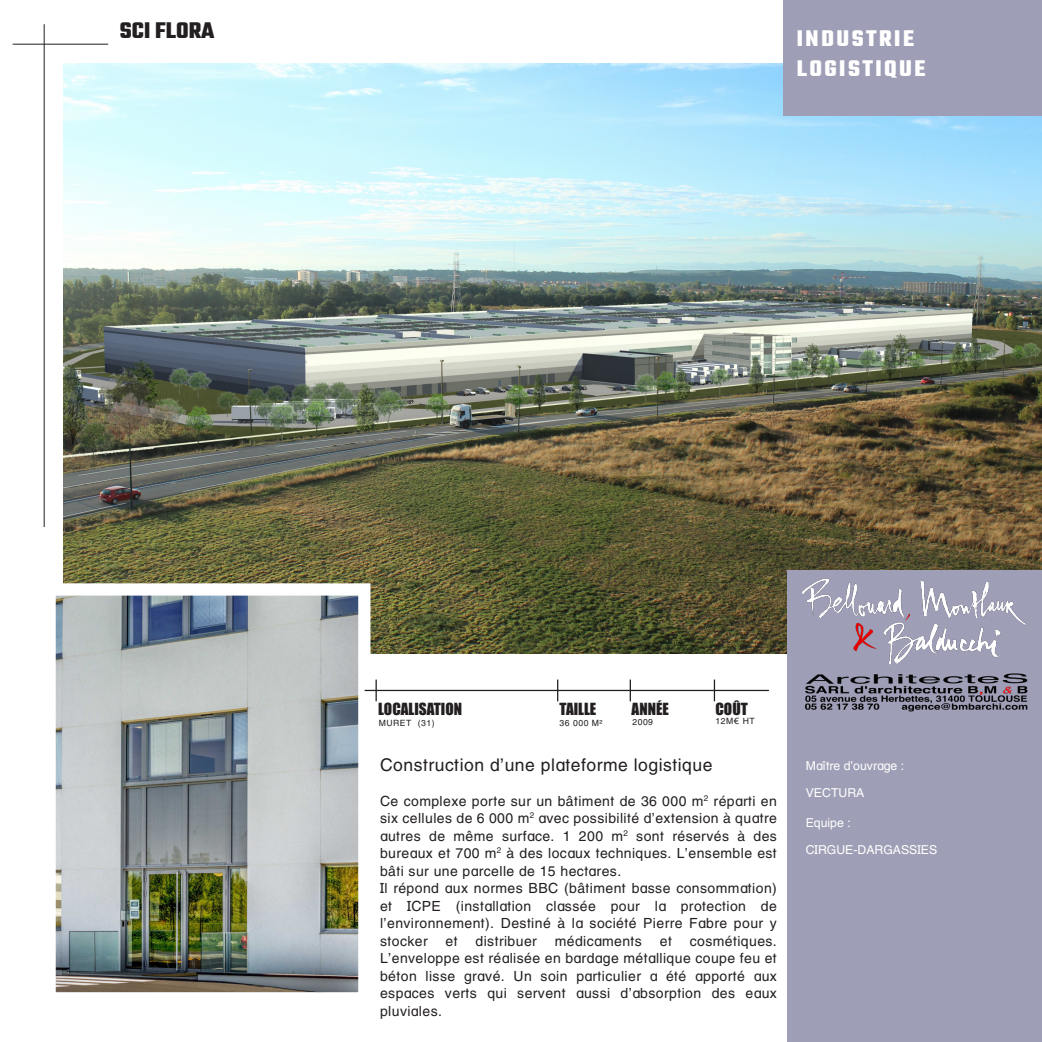
<style>
.page{position:relative;width:1042px;height:1042px;background:#fff}
.page>*{position:absolute;margin:0;border:0;box-sizing:border-box;transform-origin:0 0}
.t1{font:700 24.5px/29.4px "Teko";letter-spacing:.1em;color:#fff}
.t2{font:700 24.5px "Teko";color:#231f20}
.t3{font:17.5px "New Helvetica";letter-spacing:.03em;color:#231f20}
.t4{font:15.4px "Impact";color:#231f20}
.t5{font:14px/17.5px "New Helvetica";letter-spacing:.03em;color:#231f20}
.t6{font:12.25px "New Helvetica";color:#fff}
.t7{font:8.58px "New Helvetica";letter-spacing:.06em;color:#231f20}
.s1{font-family:"Lucida Grande"}
</style>
<div class="page">
<img style="left:63px;top:63px;width:979px;height:590px">
<hr style="left:44px;top:24px;width:1px;height:503px;background:#231f20">
<hr style="left:13px;top:44px;width:95px;height:1px;background:#231f20">
<div style="left:788px;top:570px;width:254px;height:472px;background:#9e9fb6"></div>
<img style="left:801px;top:578px;width:227px;height:134px">
<div style="left:784px;top:0;width:258px;height:115px;background:#9e9fb6"></div>
<img style="left:56px;top:596px;width:301px;height:395px">
<div style="left:43px;top:583px;width:327px;height:421px;border:12px solid #fff"></div>
<hr style="left:375px;top:679px;width:2px;height:22px;background:#231f20">
<svg style="left:557px;top:679px;width:1px;height:22px"></svg>
<svg style="left:630px;top:679px;width:1px;height:22px"></svg>
<svg style="left:714px;top:679px;width:1px;height:22px"></svg>
<hr style="left:365px;top:690px;width:404px;height:1px;background:#231f20">
<h1 class="t2" style="left:120px;top:14px;width:96px">SCI FLORA</h1>
<h1 class="t1" style="left:797px;top:26px;width:130px">INDUSTRIE<br>LOGISTIQUE</h1>
<p class="t4" style="left:378px;top:703px;width:85px">LOCALISATION</p>
<p class="t4" style="left:559px;top:703px;width:38px">TAILLE</p>
<p class="t4" style="left:631px;top:703px;width:39px">ANNÉE</p>
<p class="t4" style="left:715px;top:703px;width:34px">COÛT</p>
<p class="t7" style="left:379px;top:717px;width:57px">MURET (31)</p>
<p class="t7" style="left:559px;top:717px;width:44px">36 000 M²</p>
<p class="t7" style="left:632px;top:717px;width:22px">2009</p>
<p class="t7" style="left:715px;top:716px;width:41px">12M<span class="s1">€</span> HT</p>
<p class="t3" style="left:380px;top:754px;width:334px">Construction d’une plateforme logistique</p>
<p class="t5" style="left:380px;top:792px;width:398px">Ce complexe porte sur un bâtiment de 36 000 m<sup>2</sup> réparti en six cellules de 6 000 m<sup>2</sup> avec possibilité d’extension à quatre autres de même surface. 1 200 m<sup>2</sup> sont réservés à des bureaux et 700 m<sup>2</sup> à des locaux techniques. L’ensemble est bâti sur une parcelle de 15 hectares.<br>Il répond aux normes BBC (bâtiment basse consommation) et ICPE (installation classée pour la protection de l’environnement). Destiné à la société Pierre Fabre pour y stocker</p>
<p class="t5" style="left:380px;top:932px;width:398px;text-align:justify;text-indent:310px">cosmétiques.<br>L’enveloppe est réalisée en bardage métallique coupe feu et béton lisse gravé. Un soin particulier a été apporté aux espaces verts qui servent aussi d’absorption des eaux pluviales.</p>
<p class="t5" style="left:445px;top:932px;width:14px">et</p>
<p class="t5" style="left:475px;top:932px;width:63px">distribuer</p>
<p class="t5" style="left:555px;top:932px;width:89px">médicaments</p>
<p class="t5" style="left:660px;top:932px;width:14px">et</p>
<p class="t6" style="left:806px;top:759px;width:100px">Maître d’ouvrage :</p>
<p class="t6" style="left:806px;top:786px;width:60px">VECTURA</p>
<p class="t6" style="left:806px;top:815px;width:46px">Equipe :</p>
<p class="t6" style="left:806px;top:842px;width:133px">CIRGUE-DARGASSIES</p>
</div>
